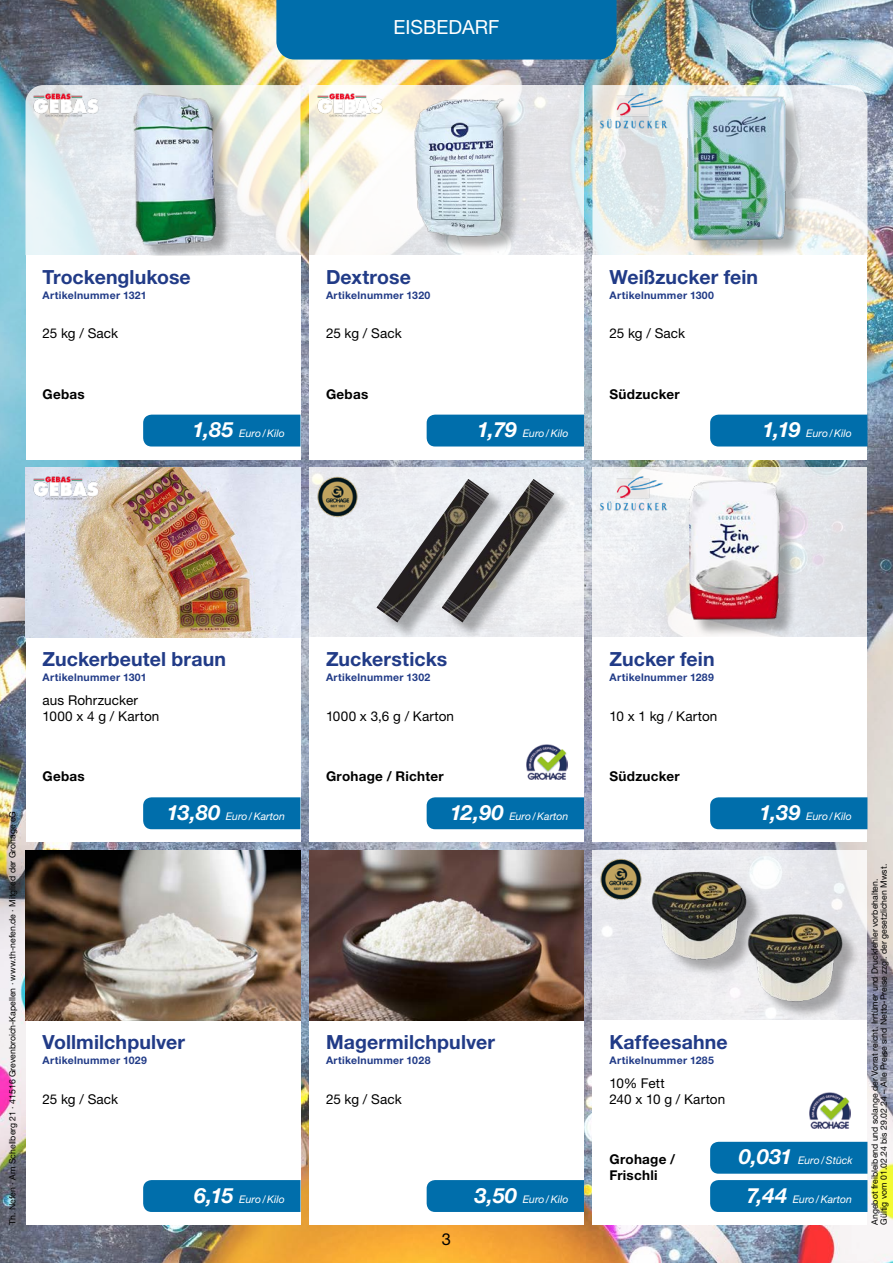
<style>
.page{position:relative;width:893px;height:1263px;background:#fff}
.page>*{position:absolute;margin:0;border:0;box-sizing:border-box;transform-origin:0 0}
.t1{font:700 19.5px "Helvetica Neue LT Std";letter-spacing:.005em;color:#213b87}
.t2{font:19.5px "Helvetica Neue LT Std";color:#fff}
.t3{font:16.5px "Helvetica Neue LT Std";color:#000}
.t4{font:13.5px/16.2px "Helvetica Neue LT Std";letter-spacing:.01em;color:#000}
.t5{font:700 13.5px/16.2px "Helvetica Neue LT Std";letter-spacing:.02em;color:#000}
.t6{font:700 10.5px "Helvetica Neue LT Std";letter-spacing:.03em;color:#213b87}
.t7{font:italic 10.5px "Helvetica Neue LT Std";color:#fff}
.t8{font:8.7px/9px "Helvetica Neue LT Std";color:#000}
.s1{font-weight:700;font-size:21px}
</style>
<div class="page">
<img style="left:0;top:0;width:893px;height:1263px">
<svg style="left:26px;top:85px;width:274px;height:170px;background:#e4eeee"></svg>
<div style="left:26px;top:255px;width:274px;height:204px;background:#fff"></div>
<div style="left:143px;top:415px;width:157px;height:31px;background:#006eab"></div>
<img style="left:33px;top:92px;width:30px;height:26px">
<svg style="left:309px;top:85px;width:275px;height:170px"></svg>
<div style="left:309px;top:255px;width:275px;height:204px;background:#fff"></div>
<div style="left:427px;top:415px;width:157px;height:31px;background:#006eab"></div>
<img style="left:316px;top:92px;width:68px;height:26px">
<svg style="left:592px;top:85px;width:275px;height:170px;background:#e6eaea"></svg>
<div style="left:592px;top:255px;width:275px;height:204px;background:#fff"></div>
<div style="left:710px;top:415px;width:157px;height:31px;background:#006eab"></div>
<img style="left:600px;top:92px;width:68px;height:36px">
<div style="left:26px;top:638px;width:274px;height:204px;background:#fff"></div>
<div style="left:143px;top:797px;width:157px;height:32px;background:#006eab"></div>
<img style="left:26px;top:468px;width:274px;height:170px">
<img style="left:33px;top:475px;width:68px;height:25px">
<div style="left:309px;top:468px;width:275px;height:170px;background:#e9ebf0"></div>
<div style="left:309px;top:638px;width:275px;height:204px;background:#fff"></div>
<div style="left:427px;top:797px;width:157px;height:32px;background:#006eab"></div>
<img style="left:316px;top:475px;width:42px;height:42px">
<svg style="left:592px;top:468px;width:275px;height:170px;fill:#e7e9ed"></svg>
<div style="left:592px;top:638px;width:275px;height:204px;background:#fff"></div>
<div style="left:710px;top:797px;width:157px;height:32px;background:#006eab"></div>
<img style="left:600px;top:475px;width:68px;height:36px">
<div style="left:26px;top:1020px;width:274px;height:205px;background:#fff"></div>
<div style="left:143px;top:1180px;width:157px;height:32px;background:#006eab"></div>
<img style="left:26px;top:850px;width:274px;height:170px">
<div style="left:309px;top:1020px;width:275px;height:205px;background:#fff"></div>
<div style="left:427px;top:1180px;width:157px;height:32px;background:#006eab"></div>
<img style="left:309px;top:850px;width:275px;height:170px">
<svg style="left:592px;top:850px;width:275px;height:170px;fill:#ebebef"></svg>
<div style="left:592px;top:1020px;width:275px;height:205px;background:#fff"></div>
<div style="left:710px;top:1180px;width:157px;height:32px;background:#006eab"></div>
<img style="left:621px;top:850px;width:161px;height:128px">
<img style="left:600px;top:858px;width:42px;height:42px">
<img style="left:63px;top:85px;width:227px;height:170px">
<div style="left:417px;top:102px;width:105px;height:152px;background:#000;opacity:.3"></div>
<img style="left:365px;top:94px;width:198px;height:148px">
<div style="left:690px;top:99px;width:114px;height:156px;background:#000;opacity:.3"></div>
<img style="left:685px;top:91px;width:104px;height:153px">
<div style="left:380px;top:482px;width:127px;height:158px;background:#000;opacity:.3"></div>
<img style="left:376px;top:480px;width:66px;height:142px">
<div style="left:445px;top:482px;width:127px;height:158px;background:#000;opacity:.3"></div>
<img style="left:442px;top:479px;width:112px;height:143px">
<div style="left:691px;top:483px;width:106px;height:154px;background:#000;opacity:.3"></div>
<img style="left:663px;top:478px;width:143px;height:143px">
<img style="left:716px;top:889px;width:162px;height:131px">
<div style="left:276px;top:0;width:341px;height:60px;background:#006eab"></div>
<img style="left:809px;top:1093px;width:41px;height:35px">
<img style="left:527px;top:744px;width:41px;height:36px">
<div style="left:710px;top:1142px;width:157px;height:32px;background:#006eab"></div>
<h1 class="t2" style="left:394px;top:16px;width:107px">EISBEDARF</h1>
<h1 class="t1" style="left:43px;top:264px;width:150px">Trockenglukose</h1>
<p class="t6" style="left:43px;top:288px;width:106px">Artikelnummer 1321</p>
<h1 class="t1" style="left:326px;top:264px;width:86px">Dextrose</h1>
<p class="t6" style="left:326px;top:288px;width:106px">Artikelnummer 1320</p>
<h1 class="t1" style="left:609px;top:264px;width:150px">Weißzucker fein</h1>
<p class="t6" style="left:609px;top:288px;width:106px">Artikelnummer 1300</p>
<h3 class="t4" style="left:43px;top:325px;width:77px">25 kg / Sack</h3>
<h3 class="t4" style="left:326px;top:325px;width:77px">25 kg / Sack</h3>
<h3 class="t4" style="left:609px;top:325px;width:77px">25 kg / Sack</h3>
<h3 class="t5" style="left:43px;top:385px;width:44px">Gebas</h3>
<h3 class="t5" style="left:326px;top:385px;width:44px">Gebas</h3>
<h3 class="t5" style="left:609px;top:385px;width:72px">Südzucker</h3>
<p class="t7" style="left:193px;top:427px;width:94px"><span class="s1">1,85</span> Euro/Kilo</p>
<p class="t7" style="left:477px;top:427px;width:93px"><span class="s1">1,79</span> Euro/Kilo</p>
<p class="t7" style="left:762px;top:427px;width:91px"><span class="s1">1,19</span> Euro/Kilo</p>
<p class="t8" style="left:8px;top:1225px;width:415px;rotate:-90deg">Th. Nefen · Am Schellberg 21 · 41516 Grevenbroich-Kapellen · www.th-nefen.de · Mitglied der Grohage eG</p>
<h1 class="t1" style="left:43px;top:647px;width:185px">Zuckerbeutel braun</h1>
<p class="t6" style="left:43px;top:671px;width:106px">Artikelnummer 1301</p>
<h3 class="t4" style="left:43px;top:692px;width:118px">aus Rohrzucker<br>1000 x 4 g / Karton</h3>
<h3 class="t5" style="left:43px;top:768px;width:44px">Gebas</h3>
<p class="t7" style="left:167px;top:810px;width:120px"><span class="s1">13,80</span> Euro/Karton</p>
<h1 class="t1" style="left:43px;top:1030px;width:144px">Vollmilchpulver</h1>
<p class="t6" style="left:43px;top:1054px;width:106px">Artikelnummer 1029</p>
<h3 class="t4" style="left:43px;top:1091px;width:77px">25 kg / Sack</h3>
<p class="t7" style="left:194px;top:1193px;width:92px"><span class="s1">6,15</span> Euro/Kilo</p>
<h1 class="t1" style="left:326px;top:647px;width:123px">Zuckersticks</h1>
<p class="t6" style="left:326px;top:671px;width:106px">Artikelnummer 1302</p>
<h1 class="t1" style="left:609px;top:647px;width:107px">Zucker fein</h1>
<p class="t6" style="left:609px;top:671px;width:106px">Artikelnummer 1289</p>
<h3 class="t4" style="left:326px;top:708px;width:130px">1000 x 3,6 g / Karton</h3>
<h3 class="t4" style="left:609px;top:708px;width:109px">10 x 1 kg / Karton</h3>
<h3 class="t5" style="left:326px;top:768px;width:119px">Grohage / Richter</h3>
<h3 class="t5" style="left:609px;top:768px;width:72px">Südzucker</h3>
<p class="t7" style="left:450px;top:810px;width:120px"><span class="s1">12,90</span> Euro/Karton</p>
<p class="t7" style="left:760px;top:810px;width:94px"><span class="s1">1,39</span> Euro/Kilo</p>
<h1 class="t1" style="left:326px;top:1030px;width:170px">Magermilchpulver</h1>
<p class="t6" style="left:326px;top:1054px;width:106px">Artikelnummer 1028</p>
<h3 class="t4" style="left:326px;top:1091px;width:77px">25 kg / Sack</h3>
<p class="t7" style="left:475px;top:1193px;width:95px"><span class="s1">3,50</span> Euro/Kilo</p>
<h1 class="t1" style="left:609px;top:1030px;width:120px">Kaffeesahne</h1>
<p class="t6" style="left:609px;top:1054px;width:106px">Artikelnummer 1285</p>
<h3 class="t4" style="left:609px;top:1074px;width:117px">10% Fett<br>240 x 10 g / Karton</h3>
<h3 class="t5" style="left:609px;top:1151px;width:67px">Grohage /<br>Frischli</h3>
<p class="t7" style="left:739px;top:1154px;width:115px"><span class="s1">0,031</span> Euro/Stück</p>
<p class="t7" style="left:747px;top:1193px;width:106px"><span class="s1">7,44</span> Euro/Karton</p>
<p class="t8" style="left:870px;top:1225px;width:362px;rotate:-90deg">Angebot freibleibend und solange der Vorrat reicht. Irrtümer und Druckfehler vorbehalten.<br>Gültig vom 01.02.24 bis 29.02.24 – Alle Preise sind Netto-Preise zzgl. der gesetzlichen Mwst.</p>
<h2 class="t3" style="left:442px;top:1229px;width:11px">3</h2>
</div>
